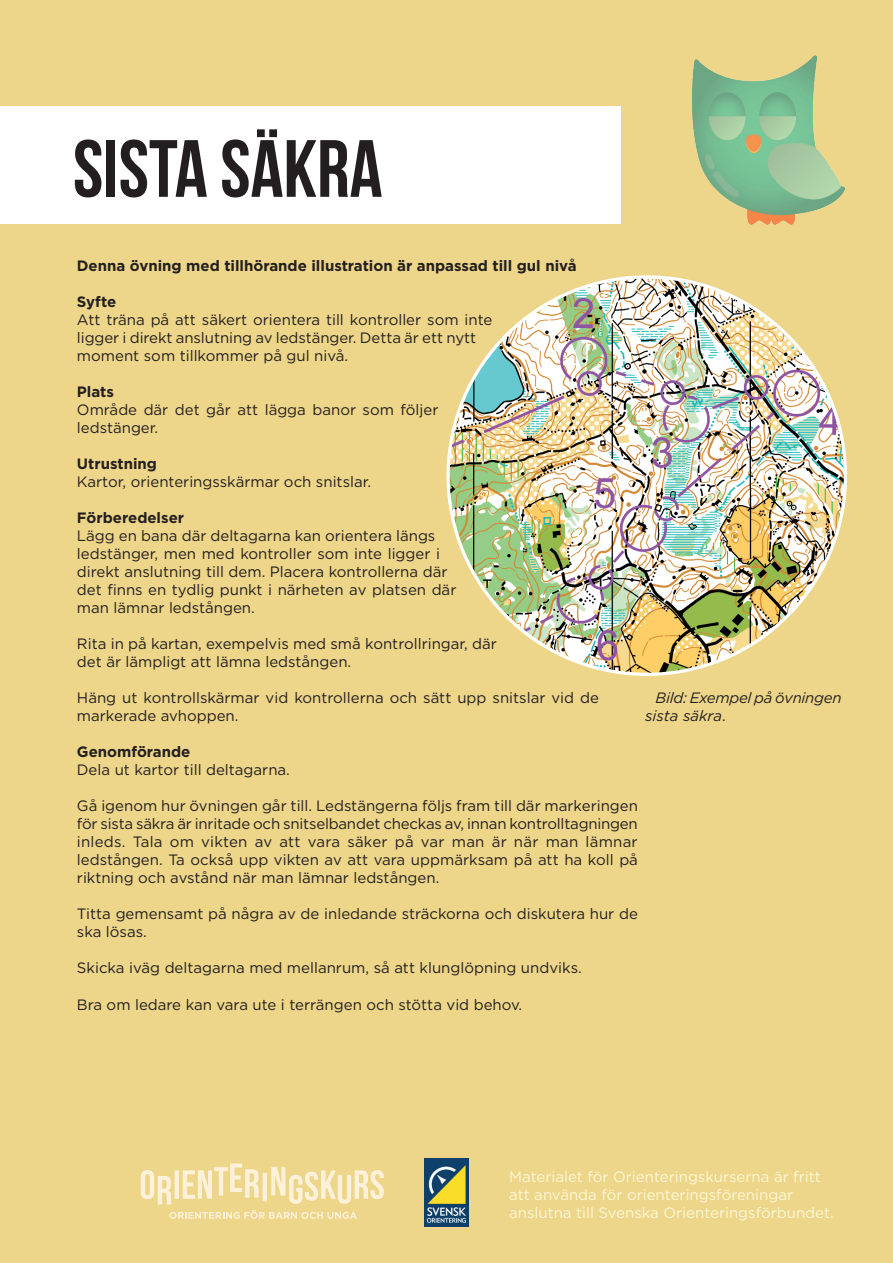
<style>
.page{position:relative;width:893px;height:1263px;background:#edd589}
.page>*{position:absolute;margin:0;border:0;box-sizing:border-box;transform-origin:0 0}
.t1{font:81px "Bebas Neue";color:#231f20}
.t2{font:15px/18px "Gotham";color:#231f20}
.t3{font:15px/18px "Gotham";color:#fdf8d7}
.t4{font:700 15px "Gotham";color:#231f20}
.t5{font:italic 15px/18px "Gotham HTF";letter-spacing:-.02em;color:#231f20}
.s1{font-family:"Gotham";font-style:normal}
</style>
<div class="page">
<div style="left:0;top:106px;width:621px;height:118px;background:#fff"></div>
<img style="left:691px;top:55px;width:154px;height:170px">
<img style="left:424px;top:1159px;width:45px;height:67px">
<svg style="left:141px;top:1170px;width:30px;height:34px"></svg>
<div style="left:174px;top:1170px;width:5px;height:29px;background:#fef1d9"></div>
<hr style="left:263px;top:1173px;width:4px;height:28px;background:#fef1d9">
<svg style="left:271px;top:1167px;width:113px;height:37px"></svg>
<svg style="left:183px;top:1163px;width:76px;height:36px"></svg>
<svg style="left:169px;top:1210px;width:188px;height:9px"></svg>
<img style="left:448px;top:277px;width:397px;height:397px;border-radius:199px">
<h1 class="t1" style="left:73px;top:124px;width:311px">SISTA SÄKRA</h1>
<p class="t4" style="left:77px;top:256px;width:501px">Denna övning med tillhörande illustration är anpassad till gul nivå</p>
<p class="t4" style="left:77px;top:292px;width:41px">Syfte</p>
<p class="t2" style="left:77px;top:311px;width:417px">Att träna på att säkert orientera till kontroller som inte ligger i direkt anslutning av ledstänger. Detta är ett nytt moment som tillkommer på gul nivå.</p>
<p class="t4" style="left:77px;top:382px;width:39px">Plats</p>
<p class="t2" style="left:77px;top:401px;width:363px">Område där det går att lägga banor som följer ledstänger.</p>
<p class="t4" style="left:77px;top:454px;width:82px">Utrustning</p>
<p class="t2" style="left:77px;top:473px;width:296px">Kartor, orienteringsskärmar och snitslar.</p>
<p class="t4" style="left:77px;top:508px;width:109px">Förberedelser</p>
<p class="t2" style="left:77px;top:527px;width:381px">Lägg en bana där deltagarna kan orientera längs ledstänger, men med kontroller som inte ligger i direkt anslutning till dem. Placera kontrollerna där det finns en tydlig punkt i närheten av platsen där man lämnar ledstången.</p>
<p class="t2" style="left:77px;top:635px;width:422px">Rita in på kartan, exempelvis med små kontrollringar, där det är lämpligt att lämna ledstången.</p>
<p class="t2" style="left:77px;top:689px;width:524px">Häng ut kontrollskärmar vid kontrollerna och sätt upp snitslar vid de markerade avhoppen.</p>
<p class="t4" style="left:77px;top:742px;width:115px">Genomförande</p>
<p class="t2" style="left:77px;top:761px;width:215px">Dela ut kartor till deltagarna.</p>
<p class="t2" style="left:77px;top:797px;width:563px;text-align:justify">Gå igenom hur övningen går till. Ledstängerna följs fram till där markeringen för sista säkra är inritade och snitselbandet checkas av, innan kontrolltagningen inleds. Tala om vikten av att vara säker på var man är när man lämnar ledstången. Ta också upp vikten av att vara uppmärksam på att ha koll på riktning och avstånd när man lämnar ledstången.</p>
<p class="t2" style="left:77px;top:905px;width:563px">Titta gemensamt på några av de inledande sträckorna och diskutera hur de ska lösas.</p>
<p class="t2" style="left:77px;top:959px;width:506px">Skicka iväg deltagarna med mellanrum, så att klunglöpning undviks.</p>
<p class="t2" style="left:77px;top:995px;width:447px">Bra om ledare kan vara ute i terrängen och stötta vid behov.</p>
<p class="t5" style="left:645px;top:688px;width:198px;text-indent:10px">Bild: Exempel på övningen sista säkra<span class="s1">.</span></p>
<p class="t3" style="left:509px;top:1167px;width:326px">Materialet för Orienteringskurserna är fritt att använda för orienteringsföreningar anslutna till Svenska Orienteringsförbundet.</p>
</div>
